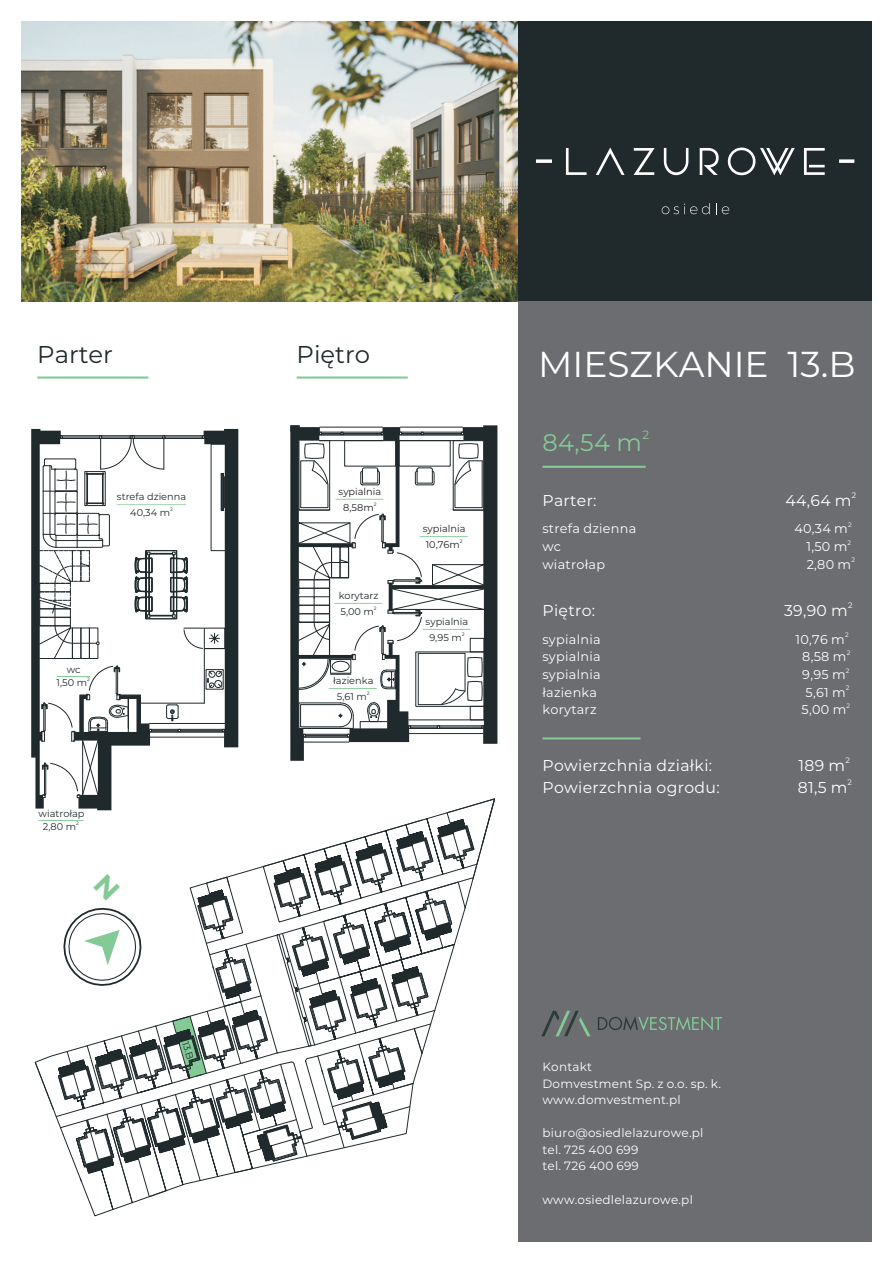
<style>
.page{position:relative;width:893px;height:1263px;background:#fff}
.page>*{position:absolute;margin:0;border:0;box-sizing:border-box;transform-origin:0 0}
.t1{font:36px "Montserrat";color:#fff}
.t2{font:24.3px "Montserrat";color:#20292c}
.t3{font:24px "Montserrat";color:#84ca97}
.t4{font:15.6px/21.6px "Montserrat";letter-spacing:.02em;color:#fff}
.t5{font:12.9px "Montserrat";letter-spacing:.02em;color:#fff}
.t6{font:12px/16.5px "Montserrat";letter-spacing:.02em;color:#fff}
.t7{font:12px "Montserrat";color:#84ca97}
.t8{font:9.75px "Montserrat";color:#20292c}
.t9{font:9.75px "Montserrat";color:#231f20}
.t10{font:7.8px "Montserrat";color:#fff}
.t11{font:6.45px "Montserrat";color:#fff}
.t12{font:4.8px "Montserrat";color:#20292c}
.t13{font:4.8px "Montserrat";color:#231f20}
</style>
<div class="page">
<svg style="left:290px;top:425px;width:207px;height:336px"></svg>
<hr style="left:319px;top:440px;width:64px;height:1px;background:#20292c">
<hr style="left:399px;top:440px;width:64px;height:1px;background:#20292c">
<div style="left:519px;top:257px;width:353px;height:985px;background:#6c6d70"></div>
<svg style="left:542px;top:465px;width:104px;height:3px"></svg>
<img style="left:21px;top:21px;width:498px;height:280px">
<hr style="left:37px;top:376px;width:111px;height:3px;background:#84ca97">
<div style="left:519px;top:21px;width:353px;height:280px;background:#20292c"></div>
<hr style="left:297px;top:376px;width:111px;height:3px;background:#84ca97">
<svg style="left:662px;top:203px;width:48px;height:11px"></svg>
<svg style="left:716px;top:203px;width:13px;height:11px"></svg>
<svg style="left:536px;top:148px;width:318px;height:27px"></svg>
<svg style="left:542px;top:737px;width:99px;height:3px"></svg>
<svg style="left:31px;top:429px;width:207px;height:381px"></svg>
<hr style="left:335px;top:603px;width:47px;height:1px;background:#84ca97">
<hr style="left:329px;top:688px;width:47px;height:1px;background:#84ca97">
<hr style="left:423px;top:629px;width:47px;height:1px;background:#84ca97">
<hr style="left:336px;top:499px;width:47px;height:1px;background:#84ca97">
<hr style="left:420px;top:536px;width:47px;height:1px;background:#84ca97">
<svg style="left:541px;top:1011px;width:50px;height:25px"></svg>
<svg style="left:598px;top:1016px;width:124px;height:15px"></svg>
<svg style="left:35px;top:819px;width:454px;height:398px"></svg>
<h2 class="t2" style="left:37px;top:339px;width:77px">Parter</h2>
<h2 class="t2" style="left:297px;top:339px;width:75px">Piêtro</h2>
<p class="t8" style="left:117px;top:491px;width:71px">strefa dzienna</p>
<p class="t12" style="left:170px;top:507px;width:4px">2</p>
<p class="t8" style="left:130px;top:507px;width:41px">40,34 m</p>
<p class="t8" style="left:67px;top:664px;width:16px">wc</p>
<p class="t12" style="left:87px;top:677px;width:4px">2</p>
<p class="t8" style="left:57px;top:677px;width:32px">1,50 m</p>
<p class="t8" style="left:39px;top:808px;width:48px">wiatro³ap</p>
<p class="t12" style="left:76px;top:821px;width:4px">2</p>
<p class="t8" style="left:43px;top:821px;width:35px">2,80 m</p>
<p class="t9" style="left:339px;top:486px;width:44px">sypialnia</p>
<p class="t13" style="left:374px;top:501px;width:4px">2</p>
<p class="t9" style="left:343px;top:501px;width:32px">8,58m</p>
<p class="t8" style="left:339px;top:590px;width:41px">korytarz</p>
<p class="t12" style="left:374px;top:605px;width:4px">2</p>
<p class="t8" style="left:341px;top:605px;width:35px">5,00 m</p>
<p class="t8" style="left:333px;top:675px;width:42px">³azienka</p>
<p class="t12" style="left:367px;top:691px;width:4px">2</p>
<p class="t8" style="left:337px;top:691px;width:31px">5,61 m</p>
<p class="t9" style="left:423px;top:523px;width:44px">sypialnia</p>
<p class="t13" style="left:460px;top:539px;width:4px">2</p>
<p class="t9" style="left:426px;top:539px;width:36px">10,76m</p>
<p class="t8" style="left:426px;top:616px;width:44px">sypialnia</p>
<p class="t12" style="left:462px;top:631px;width:4px">2</p>
<p class="t8" style="left:429px;top:632px;width:34px">9,95 m</p>
<h1 class="t1" style="left:538px;top:342px;width:319px">MIESZKANIE 13.B</h1>
<p class="t7" style="left:642px;top:427px;width:8px">2</p>
<h3 class="t3" style="left:542px;top:427px;width:101px">84,54 m</h3>
<p class="t10" style="left:852px;top:491px;width:6px">2</p>
<h3 class="t4" style="left:542px;top:490px;width:56px">Parter:</h3>
<h3 class="t4" style="left:785px;top:490px;width:68px">44,64 m</h3>
<p class="t11" style="left:848px;top:521px;width:5px">2</p>
<p class="t5" style="left:542px;top:521px;width:95px">strefa dzienna</p>
<p class="t5" style="left:794px;top:521px;width:55px">40,34 m</p>
<p class="t11" style="left:848px;top:538px;width:5px">2</p>
<p class="t5" style="left:542px;top:539px;width:20px">wc</p>
<p class="t5" style="left:806px;top:539px;width:42px">1,50 m</p>
<p class="t11" style="left:851px;top:556px;width:5px">2</p>
<p class="t5" style="left:542px;top:556px;width:64px">wiatro³ap</p>
<p class="t5" style="left:807px;top:556px;width:46px">2,80 m</p>
<h3 class="t4" style="left:542px;top:599px;width:54px">Piêtro:</h3>
<p class="t10" style="left:848px;top:600px;width:6px">2</p>
<h3 class="t4" style="left:784px;top:599px;width:65px">39,90 m</h3>
<p class="t11" style="left:845px;top:631px;width:5px">2</p>
<p class="t5" style="left:542px;top:631px;width:60px">sypialnia</p>
<p class="t5" style="left:796px;top:631px;width:51px">10,76 m</p>
<p class="t11" style="left:847px;top:649px;width:5px">2</p>
<p class="t5" style="left:542px;top:649px;width:60px">sypialnia</p>
<p class="t5" style="left:802px;top:649px;width:46px">8,58 m</p>
<p class="t11" style="left:846px;top:666px;width:5px">2</p>
<p class="t5" style="left:542px;top:666px;width:60px">sypialnia</p>
<p class="t5" style="left:802px;top:666px;width:45px">9,95 m</p>
<p class="t11" style="left:846px;top:684px;width:5px">2</p>
<p class="t5" style="left:542px;top:684px;width:56px">³azienka</p>
<p class="t5" style="left:805px;top:684px;width:42px">5,61 m</p>
<p class="t11" style="left:847px;top:702px;width:5px">2</p>
<p class="t5" style="left:542px;top:702px;width:56px">korytarz</p>
<p class="t5" style="left:802px;top:702px;width:46px">5,00 m</p>
<h3 class="t4" style="left:542px;top:755px;width:179px">Powierzchnia dzia³ki:<br>Powierzchnia ogrodu:</h3>
<p class="t10" style="left:845px;top:756px;width:6px">2</p>
<h3 class="t4" style="left:798px;top:755px;width:48px">189 m</h3>
<p class="t10" style="left:848px;top:777px;width:6px">2</p>
<h3 class="t4" style="left:798px;top:776px;width:51px">81,5 m</h3>
<p class="t8" style="left:191px;top:1040px;width:20px;rotate:72deg">13.B</p>
<p class="t6" style="left:542px;top:1058px;width:180px">Kontakt<br>Domvestment Sp. z o.o. sp. k. www.domvestment.pl</p>
<p class="t6" style="left:542px;top:1125px;width:162px">biuro@osiedlelazurowe.pl tel. 725 400 699<br>tel. 726 400 699</p>
<p class="t6" style="left:542px;top:1191px;width:152px">www.osiedlelazurowe.pl</p>
</div>
